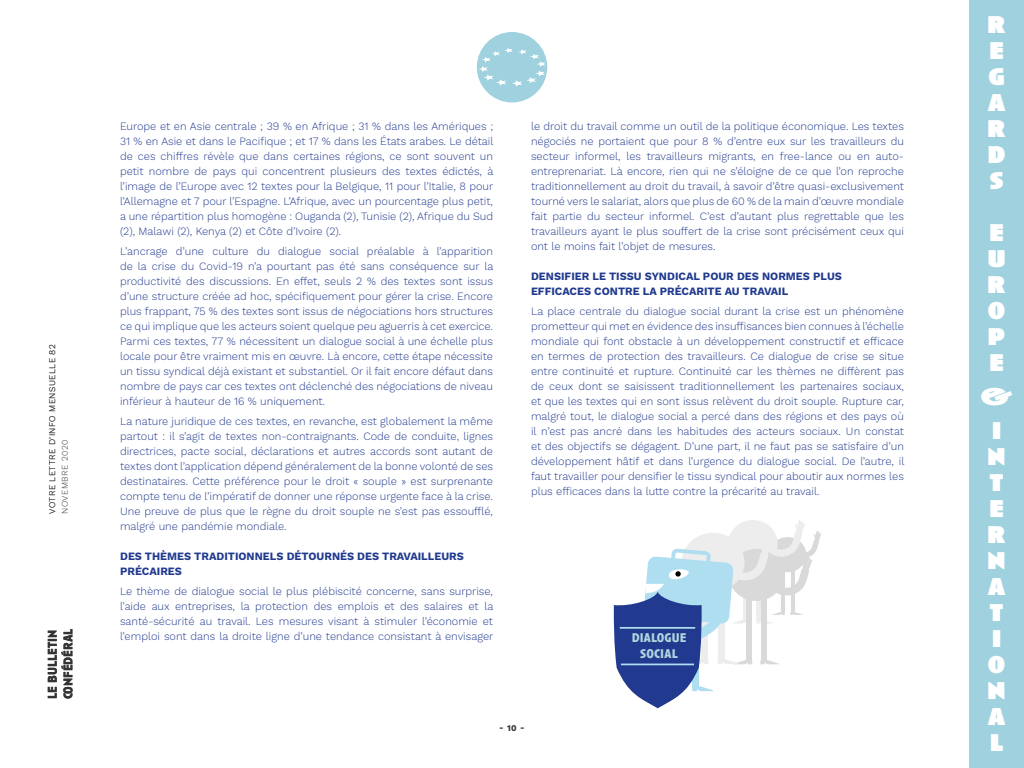
<style>
.page{position:relative;width:1024px;height:768px;background:#fff}
.page>*{position:absolute;margin:0;border:0;box-sizing:border-box;transform-origin:0 0}
.t1{font:900 25px/26px "Anisette";color:#fff;text-align:justify}
.t2{font:700 13px/15.6px "Anisette Pro";color:#353333}
.t3{font:700 13px/15.6px "Anisette Pro";color:#b0d3dd;text-align:center}
.t4{font:300 11px/15px "Work Sans";color:#213a8f;text-align:justify}
.t5{font:700 11px/15px "Work Sans";color:#213a8f}
.t6{font:300 8.6px "Work Sans";letter-spacing:.05em;color:#353333}
.t7{font:700 8.6px "Work Sans";color:#353333}
</style>
<div class="page">
<div style="left:969px;top:0;width:55px;height:768px;background:#9fd1de"></div>
<div style="left:477px;top:32px;width:70px;height:70px;background:#9fd1de;border-radius:50%"></div>
<svg style="left:479px;top:48px;width:67px;height:38px"></svg>
<svg style="left:614px;top:520px;width:207px;height:188px"></svg>
<p class="t6" style="left:47px;top:514px;width:171px;rotate:-90deg">VOTRE LETTRE D’INFO MENSUELLE 82</p>
<p class="t6" style="left:60px;top:514px;width:76px;rotate:-90deg">NOVEMBRE 2020</p>
<p class="t2" style="left:44px;top:699px;width:72px;rotate:-90deg">LE BULLETIN<br>CONFÉDÉRAL</p>
<p class="t4" style="left:120px;top:119px;width:375px">Europe et en Asie centrale ; 39 % en Afrique ; 31 % dans les Amériques ; 31 % en Asie et dans le Pacifique ; et 17 % dans les États arabes. Le détail de ces chiffres révèle que dans certaines régions, ce sont souvent un petit nombre de pays qui concentrent plusieurs des textes édictés, à l’image de l’Europe avec 12 textes pour la Belgique, 11 pour l’Italie, 8 pour l’Allemagne et 7 pour l’Espagne. L’Afrique, avec un pourcentage plus petit, a une répartition plus homogène : Ouganda (2), Tunisie (2), Afrique du Sud (2), Malawi (2), Kenya (2) et Côte d’Ivoire (2).</p>
<p class="t4" style="left:120px;top:244px;width:375px">L’ancrage d’une culture du dialogue social préalable à l’apparition de la crise du Covid-19 n’a pourtant pas été sans conséquence sur la productivité des discussions. En effet, seuls 2 % des textes sont issus d’une structure créée ad hoc, spécifiquement pour gérer la crise. Encore plus frappant, 75 % des textes sont issus de négociations hors structures ce qui implique que les acteurs soient quelque peu aguerris à cet exercice.<br>Parmi ces textes, 77 % nécessitent un dialogue social à une échelle plus locale pour être vraiment mis en œuvre. Là encore, cette étape nécessite un tissu syndical déjà existant et substantiel. Or il fait encore défaut dans nombre de pays car ces textes ont déclenché des négociations de niveau inférieur à hauteur de 16 % uniquement.</p>
<p class="t4" style="left:120px;top:415px;width:374px">La nature juridique de ces textes, en revanche, est globalement la même partout : il s’agit de textes non-contraignants. Code de conduite, lignes directrices, pacte social, déclarations et autres accords sont autant de textes dont l’application dépend généralement de la bonne volonté de ses destinataires. Cette préférence pour le droit « souple » est surprenante compte tenu de l’impératif de donner une réponse urgente face à la crise.<br>Une preuve de plus que le règne du droit souple ne s’est pas essoufflé, malgré une pandémie mondiale.</p>
<p class="t5" style="left:120px;top:550px;width:345px">DES THÈMES TRADITIONNELS DÉTOURNÉS DES TRAVAILLEURS<br>PRÉCAIRES</p>
<p class="t4" style="left:120px;top:585px;width:375px">Le thème de dialogue social le plus plébiscité concerne, sans surprise, l’aide aux entreprises, la protection des emplois et des salaires et la santé-sécurité au travail. Les mesures visant à stimuler l’économie et l’emploi sont dans la droite ligne d’une tendance consistant à envisager</p>
<p class="t4" style="left:531px;top:120px;width:375px">le droit du travail comme un outil de la politique économique. Les textes négociés ne portaient que pour 8 % d’entre eux sur les travailleurs du secteur informel, les travailleurs migrants, en free-lance ou en auto&shy;entreprenariat. Là encore, rien qui ne s’éloigne de ce que l’on reproche traditionnellement au droit du travail, à savoir d’être quasi-exclusivement tourné vers le salariat, alors que plus de 60 % de la main d’œuvre mondiale fait partie du secteur informel. C’est d’autant plus regrettable que les travailleurs ayant le plus souffert de la crise sont précisément ceux qui ont le moins fait l’objet de mesures.</p>
<p class="t5" style="left:531px;top:270px;width:312px">DENSIFIER LE TISSU SYNDICAL POUR DES NORMES PLUS<br>EFFICACES CONTRE LA PRÉCARITE AU TRAVAIL</p>
<p class="t4" style="left:531px;top:305px;width:375px">La place centrale du dialogue social durant la crise est un phénomène prometteur qui met en évidence des insuffisances bien connues à l’échelle mondiale qui font obstacle à un développement constructif et efficace en termes de protection des travailleurs. Ce dialogue de crise se situe entre continuité et rupture. Continuité car les thèmes ne diffèrent pas de ceux dont se saisissent traditionnellement les partenaires sociaux, et que les textes qui en sont issus relèvent du droit souple. Rupture car, malgré tout, le dialogue social a percé dans des régions et des pays où il n’est pas ancré dans les habitudes des acteurs sociaux. Un constat et des objectifs se dégagent. D’une part, il ne faut pas se satisfaire d’un développement hâtif et dans l’urgence du dialogue social. De l’autre, il faut travailler pour densifier le tissu syndical pour aboutir aux normes les plus efficaces dans la lutte contre la précarité au travail.</p>
<p class="t3" style="left:632px;top:629px;width:56px">DIALOGUE<br>SOCIAL</p>
<p class="t7" style="left:499px;top:723px;width:27px">- 10 -</p>
<h1 class="t1" style="left:988px;top:12px;width:20px">R E G A R D S</h1>
<h1 class="t1" style="left:988px;top:220px;width:20px">E U R O P E</h1>
<h1 class="t1" style="left:980px;top:380px;width:35px;line-height:34px;text-align:center">&amp;<br>I</h1>
<h1 class="t1" style="left:988px;top:444px;width:20px;text-align:left">N<br>T<br>E<br>R<br>N<br>A<br>T<br>I<br>O<br>N<br>A<br>L</h1>
</div>
